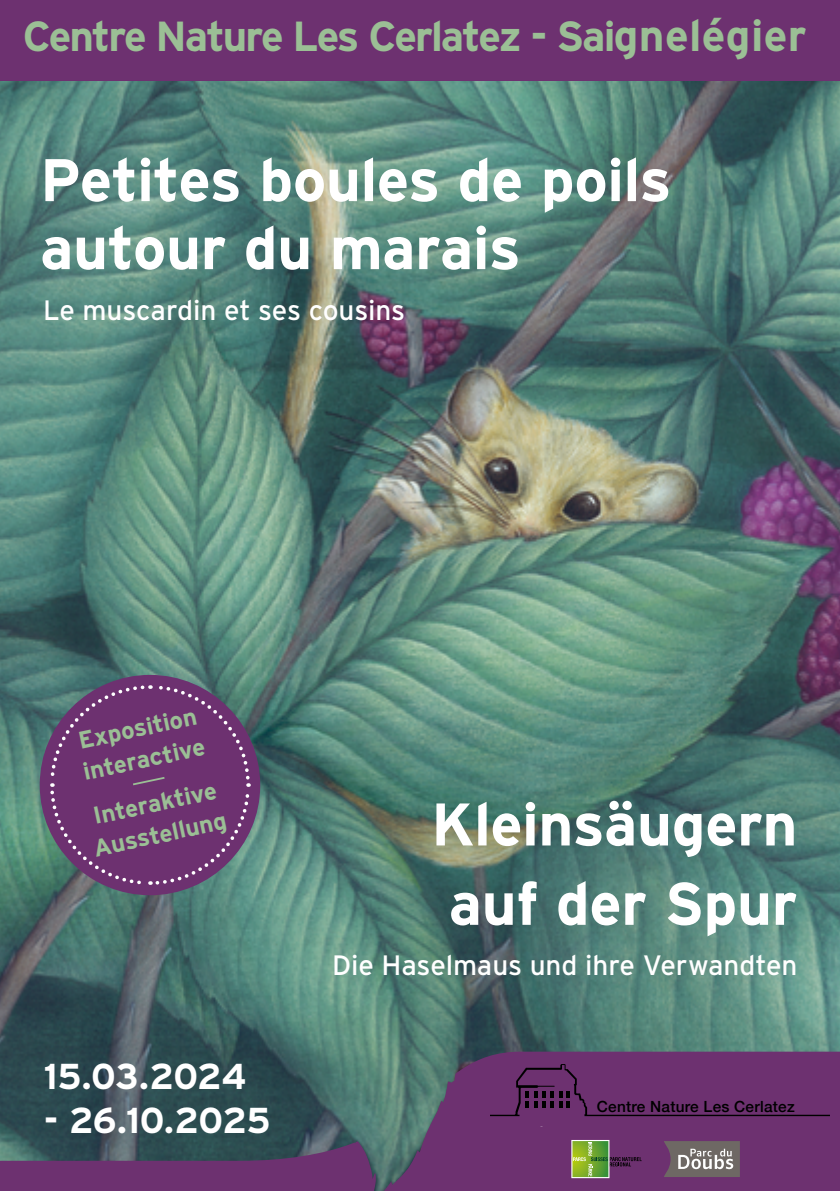
<style>
.page{position:relative;width:840px;height:1191px;background:#fff}
.page>*{position:absolute;margin:0;border:0;box-sizing:border-box;transform-origin:0 0}
.t1{font:700 60px/68px "Interstate";letter-spacing:-.01em;color:#fff}
.t2{font:700 42px "Interstate";letter-spacing:-.05em;color:#9bbf95}
.t3{font:700 36px "Interstate";letter-spacing:-.015em;color:#fff}
.t4{font:28px "Interstate";letter-spacing:-.005em;color:#fff}
.t5{font:700 24.2px/31.4px "Interstate";color:#9bbf95}
.t6{font:500 15.4px "Helvetica Neue";letter-spacing:.015em;color:#000}
.s1{font-size:44px}
</style>
<div class="page">
<img style="left:0;top:81px;width:839px;height:970px">
<svg style="left:0;top:1051px;width:839px;height:140px;background:#593c66"></svg>
<div style="left:0;top:0;width:839px;height:81px;background:#6d3170"></div>
<img style="left:171px;top:742px;width:295px;height:449px">
<div style="left:40px;top:675px;width:220px;height:220px;background:#6d3170;border-radius:50%"></div>
<svg style="left:48px;top:683px;width:203px;height:203px"></svg>
<svg style="left:571px;top:1140px;width:70px;height:38px;background:#777759"></svg>
<svg style="left:663px;top:1141px;width:76px;height:36px;background:#837a7b"></svg>
<svg style="left:490px;top:1064px;width:339px;height:52px;background:#662e69"></svg>
<p class="t2" style="left:23px;top:13px;width:785px">Centre Nature Les Cerlatez - Sai<span class="s1">gnelégier</span></p>
<p class="t1" style="left:40px;top:146px;width:632px">Petites boules de poils autour du marais</p>
<p class="t4" style="left:43px;top:294px;width:363px">Le muscardin et ses cousins</p>
<p class="t5" style="left:73px;top:725px;width:125px;rotate:-12deg">Exposition interactive</p>
<p class="t5" style="left:84px;top:802px;width:137px;rotate:-12deg">Interaktive<br>Ausstellung</p>
<p class="t3" style="left:44px;top:1055px;width:204px">15.03.2024</p>
<p class="t3" style="left:44px;top:1099px;width:228px">- 26.10.2025</p>
<p class="t1" style="left:431px;top:784px;width:367px;line-height:79.4px">Kleinsäugern auf der Spur</p>
<p class="t4" style="left:332px;top:950px;width:466px">Die Haselmaus und ihre Verwandten</p>
<p class="t6" style="left:596px;top:1094px;width:199px">Centre Nature Les Cerlatez</p>
</div>
